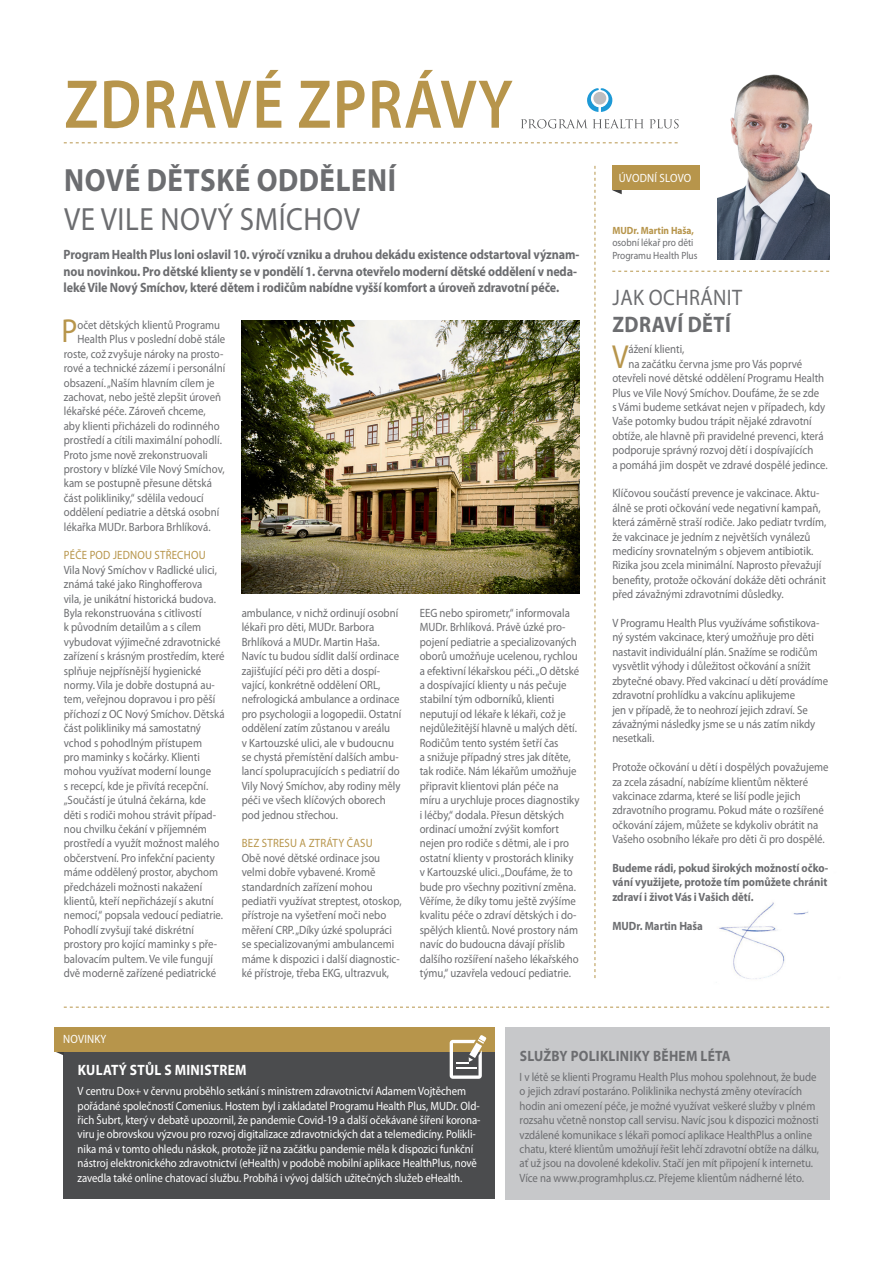
<style>
.page{position:relative;width:893px;height:1263px;background:#fff}
.page>*{position:absolute;margin:0;border:0;box-sizing:border-box;transform-origin:0 0}
.t1{font:33.3px "Myriad Pro";color:#b7954b;scale:.9 1}
.t2{font:33.3px "Myriad Pro";color:#b7954b;scale:.88 1}
.t3{font:700 32.25px/38.7px "Myriad Pro";letter-spacing:.02em;color:#6c6d70;scale:.9 1}
.t4{font:22.5px/27px "Myriad Pro";letter-spacing:.02em;color:#6c6d70;scale:.9 1}
.t5{font:700 15px "Myriad Pro";letter-spacing:.02em;color:#6c6d70;scale:.9 1}
.t6{font:700 15px "Myriad Pro";letter-spacing:.02em;color:#fff;scale:.9 1}
.t7{font:700 13.5px/16.2px "Myriad Pro";letter-spacing:-.01em;color:#6c6d70;scale:.9 1}
.t8{font:12px/14.4px "Myriad Pro";color:#6c6d70;scale:.9 1}
.t9{font:12px/14.4px "Myriad Pro";letter-spacing:-.005em;color:#fff;scale:.9 1}
.t10{font:700 12px/14.4px "Myriad Pro";color:#6c6d70;text-align:justify;scale:.9 1}
.t11{font:12px "Myriad Pro";letter-spacing:.02em;color:#b7954b;scale:.9 1}
.t12{font:12px "Myriad Pro";letter-spacing:.02em;color:#fff;scale:.9 1}
.t13{font:10.5px/12.6px "Myriad Pro";color:#6c6d70;scale:.9 1}
.t14{font:700 10.5px "Myriad Pro";color:#b7954b;scale:.9 1}
.s1{font-weight:400}
.s2{font-weight:700}
</style>
<div class="page">
<img style="left:717px;top:74px;width:112px;height:185px">
<svg style="left:64px;top:1007px;width:765px;height:1px"></svg>
<svg style="left:64px;top:142px;width:614px;height:1px"></svg>
<svg style="left:66px;top:70px;width:446px;height:58px"></svg>
<svg style="left:587px;top:88px;width:25px;height:24px"></svg>
<svg style="left:521px;top:119px;width:158px;height:9px"></svg>
<svg style="left:595px;top:166px;width:1px;height:812px"></svg>
<svg style="left:612px;top:271px;width:217px;height:1px"></svg>
<svg style="left:612px;top:190px;width:10px;height:4px"></svg>
<div style="left:612px;top:166px;width:88px;height:24px;background:#b7954b"></div>
<div style="left:64px;top:1033px;width:431px;height:166px;background:#4b4c4e"></div>
<svg style="left:54px;top:1051px;width:10px;height:4px"></svg>
<div style="left:54px;top:1027px;width:441px;height:24px;background:#b7954b"></div>
<svg style="left:450px;top:1035px;width:36px;height:44px"></svg>
<hr style="left:456px;top:1067px;width:20px;height:2px;background:#fff">
<div style="left:505px;top:1027px;width:324px;height:172px;background:#c7c8ca"></div>
<img style="left:242px;top:320px;width:337px;height:273px">
<img style="left:719px;top:902px;width:89px;height:77px">
<p class="t3" style="left:64px;top:160px;width:370px">NOVÉ DĚTSKÉ ODDĚLENÍ<br><span class="s1">VE VILE NOVÝ SMÍCHOV</span></p>
<p class="t7" style="left:64px;top:246px;width:575px">Program Health Plus loni oslavil 10. výročí vzniku a druhou dekádu existence odstartoval význam‑ nou novinkou. Pro dětské klienty se v pondělí 1. června otevřelo moderní dětské oddělení v neda‑ leké Vile Nový Smíchov, které dětem i rodičům nabídne vyšší komfort a úroveň zdravotní péče.</p>
<p class="t1" style="left:61px;top:310px;width:19px">P</p>
<p class="t8" style="left:77px;top:318px;width:160px">očet dětských klientů Programu</p>
<p class="t8" style="left:77px;top:332px;width:166px">Health Plus v poslední době stále</p>
<p class="t8" style="left:64px;top:346px;width:179px">roste, což zvyšuje nároky na prosto-</p>
<p class="t8" style="left:64px;top:361px;width:181px">rové a technické zázemí i personální</p>
<p class="t8" style="left:64px;top:375px;width:169px">obsazení. „Naším hlavním cílem je</p>
<p class="t8" style="left:64px;top:390px;width:176px">zachovat, nebo ještě zlepšit úroveň</p>
<p class="t8" style="left:64px;top:404px;width:159px">lékařské péče. Zároveň chceme,</p>
<p class="t8" style="left:64px;top:418px;width:175px">aby klienti přicházeli do rodinného</p>
<p class="t8" style="left:64px;top:433px;width:177px">prostředí a cítili maximální pohodlí.</p>
<p class="t8" style="left:64px;top:447px;width:161px">Proto jsme nově zrekonstruovali</p>
<p class="t8" style="left:64px;top:462px;width:180px">prostory v blízké Vile Nový Smíchov,</p>
<p class="t8" style="left:64px;top:476px;width:166px">kam se postupně přesune dětská</p>
<p class="t8" style="left:64px;top:490px;width:157px">část polikliniky,“ sdělila vedoucí</p>
<p class="t8" style="left:64px;top:505px;width:174px">oddělení pediatrie a dětská osobní</p>
<p class="t8" style="left:64px;top:519px;width:165px">lékařka MUDr. Barbora Brhlíková.</p>
<p class="t11" style="left:64px;top:548px;width:159px">PÉČE POD JEDNOU STŘECHOU</p>
<p class="t8" style="left:64px;top:562px;width:180px">Vila Nový Smíchov v Radlické ulici, známá také jako Ringhofferova<br>vila, je unikátní historická budova.<br>Byla rekonstruována s citlivostí<br>k původním detailům a s cílem vybudovat výjimečné zdravotnické zařízení s krásným prostředím, které splňuje nejpřísnější hygienické normy. Vila je dobře dostupná au&shy;tem, veřejnou dopravou i pro pěší příchozí z OC Nový Smíchov. Dětská část polikliniky má samostatný vchod s pohodlným přístupem<br>pro maminky s kočárky. Klienti mohou využívat moderní lounge<br>s recepcí, kde je přivítá recepční. „Součástí je útulná čekárna, kde děti s rodiči mohou strávit případ&shy;nou chvilku čekání v příjemném prostředí a využít možnost malého občerstvení. Pro infekční pacienty máme oddělený prostor, abychom předcházeli možnosti nakažení klientů, kteří nepřicházejí s akutní nemocí,“ popsala vedoucí pediatrie.<br>Pohodlí zvyšují také diskrétní prostory pro kojící maminky s pře&shy;balovacím pultem. Ve vile fungují dvě moderně zařízené pediatrické</p>
<p class="t8" style="left:242px;top:606px;width:179px">ambulance, v nichž ordinují osobní lékaři pro děti, MUDr. Barbora Brhlíková a MUDr. Martin Haša.<br>Navíc tu budou sídlit další ordinace zajišťující péči pro děti a dospí&shy;vající, konkrétně oddělení ORL, nefrologická ambulance a ordinace pro psychologii a logopedii. Ostatní oddělení zatím zůstanou v areálu<br>v Kartouzské ulici, ale v budoucnu se chystá přemístění dalších ambu&shy;lancí spolupracujících s pediatrií do Vily Nový Smíchov, aby rodiny měly péči ve všech klíčových oborech pod jednou střechou.</p>
<p class="t11" style="left:242px;top:836px;width:147px">BEZ STRESU A ZTRÁTY ČASU</p>
<p class="t8" style="left:242px;top:850px;width:179px">Obě nové dětské ordinace jsou velmi dobře vybavené. Kromě standardních zařízení mohou pediatři využívat streptest, otoskop, přístroje na vyšetření moči nebo měření CRP. „Díky úzké spolupráci se specializovanými ambulancemi máme k dispozici i další diagnostic&shy;ké přístroje, třeba EKG, ultrazvuk,</p>
<p class="t8" style="left:420px;top:606px;width:179px">EEG nebo spirometr,“ informovala MUDr. Brhlíková. Právě úzké pro&shy;pojení pediatrie a specializovaných oborů umožňuje ucelenou, rychlou a efektivní lékařskou péči. „O dětské a dospívající klienty u nás pečuje stabilní tým odborníků, klienti neputují od lékaře k lékaři, což je nejdůležitější hlavně u malých dětí.<br>Rodičům tento systém šetří čas<br>a snižuje případný stres jak dítěte, tak rodiče. Nám lékařům umožňuje připravit klientovi plán péče na míru a urychluje proces diagnostiky i léčby,“ dodala. Přesun dětských ordinací umožní zvýšit komfort nejen pro rodiče s dětmi, ale i pro ostatní klienty v prostorách kliniky v Kartouzské ulici. „Doufáme, že to bude pro všechny pozitivní změna.<br>Věříme, že díky tomu ještě zvýšíme kvalitu péče o zdraví dětských i do&shy;spělých klientů. Nové prostory nám navíc do budoucna dávají příslib dalšího rozšíření našeho lékařského týmu,“ uzavřela vedoucí pediatrie.</p>
<p class="t12" style="left:619px;top:171px;width:82px">ÚVODNÍ SLOVO</p>
<p class="t14" style="left:612px;top:223px;width:92px">MUDr. Martin Haša,</p>
<p class="t13" style="left:612px;top:236px;width:96px">osobní lékař pro děti<br>Programu Health Plus</p>
<p class="t4" style="left:612px;top:283px;width:146px">JAK OCHRÁNIT<br><span class="s2">ZDRAVÍ DĚTÍ</span></p>
<p class="t2" style="left:612px;top:336px;width:20px">V</p>
<p class="t8" style="left:628px;top:342px;width:64px">ážení klienti,</p>
<p class="t8" style="left:612px;top:356px;width:241px;text-indent:16px">na začátku června jsme pro Vás poprvé otevřeli nové dětské oddělení Programu Health Plus ve Vile Nový Smíchov. Doufáme, že se zde<br>s Vámi budeme setkávat nejen v případech, kdy Vaše potomky budou trápit nějaké zdravotní obtíže, ale hlavně při pravidelné prevenci, která podporuje správný rozvoj dětí i dospívajících<br>a pomáhá jim dospět ve zdravé dospělé jedince.</p>
<p class="t8" style="left:612px;top:486px;width:239px">Klíčovou součástí prevence je vakcinace. Aktu&shy;álně se proti očkování vede negativní kampaň, která záměrně straší rodiče. Jako pediatr tvrdím, že vakcinace je jedním z největších vynálezů medicíny srovnatelným s objevem antibiotik.<br>Rizika jsou zcela minimální. Naprosto převažují benefity, protože očkování dokáže děti ochránit před závažnými zdravotními důsledky.</p>
<p class="t8" style="left:612px;top:616px;width:241px">V Programu Health Plus využíváme sofistikova&shy;ný systém vakcinace, který umožňuje pro děti nastavit individuální plán. Snažíme se rodičům vysvětlit výhody i důležitost očkování a snížit zbytečné obavy. Před vakcinací u dětí provádíme zdravotní prohlídku a vakcínu aplikujeme<br>jen v případě, že to neohrozí jejich zdraví. Se závažnými následky jsme se u nás zatím nikdy nesetkali.</p>
<p class="t8" style="left:612px;top:760px;width:242px">Protože očkování u dětí i dospělých považujeme za zcela zásadní, nabízíme klientům některé vakcinace zdarma, které se liší podle jejich zdravotního programu. Pokud máte o rozšířené očkování zájem, můžete se kdykoliv obrátit na Vašeho osobního lékaře pro děti či pro dospělé.</p>
<p class="t10" style="left:612px;top:860px;width:241px">Budeme rádi, pokud širokých možností očko‑ vání využijete, protože tím pomůžete chránit zdraví i život Vás i Vašich dětí.</p>
<p class="t10" style="left:612px;top:918px;width:102px">MUDr. Martin Haša</p>
<p class="t12" style="left:63px;top:1032px;width:49px">NOVINKY</p>
<p class="t6" style="left:78px;top:1060px;width:189px">KULATÝ STŮL S MINISTREM</p>
<p class="t9" style="left:78px;top:1084px;width:449px">V centru Dox+ v červnu proběhlo setkání s ministrem zdravotnictví Adamem Vojtěchem pořádané společností Comenius. Hostem byl i zakladatel Programu Health Plus, MUDr. Old&shy;řich Šubrt, který v debatě upozornil, že pandemie Covid-19 a další očekávané šíření korona&shy;viru je obrovskou výzvou pro rozvoj digitalizace zdravotnických dat a telemedicíny. Polikli&shy;nika má v tomto ohledu náskok, protože již na začátku pandemie měla k dispozici funkční nástroj elektronického zdravotnictví (eHealth) v podobě mobilní aplikace HealthPlus, nově zavedla také online chatovací službu. Probíhá i vývoj dalších užitečných služeb eHealth.</p>
<p class="t5" style="left:520px;top:1046px;width:236px">SLUŽBY POLIKLINIKY BĚHEM LÉTA</p>
<p class="t8" style="left:520px;top:1070px;width:334px">I v létě se klienti Programu Health Plus mohou spolehnout, že bude o jejich zdraví postaráno. Poliklinika nechystá změny otevíracích hodin ani omezení péče, je možné využívat veškeré služby v plném rozsahu včetně nonstop call servisu. Navíc jsou k dispozici možnosti vzdálené komunikace s lékaři pomocí aplikace HealthPlus a online chatu, které klientům umožňují řešit lehčí zdravotní obtíže na dálku, ať už jsou na dovolené kdekoliv. Stačí jen mít připojení k internetu.<br>Více na www.programhplus.cz. Přejeme klientům nádherné léto.</p>
</div>
